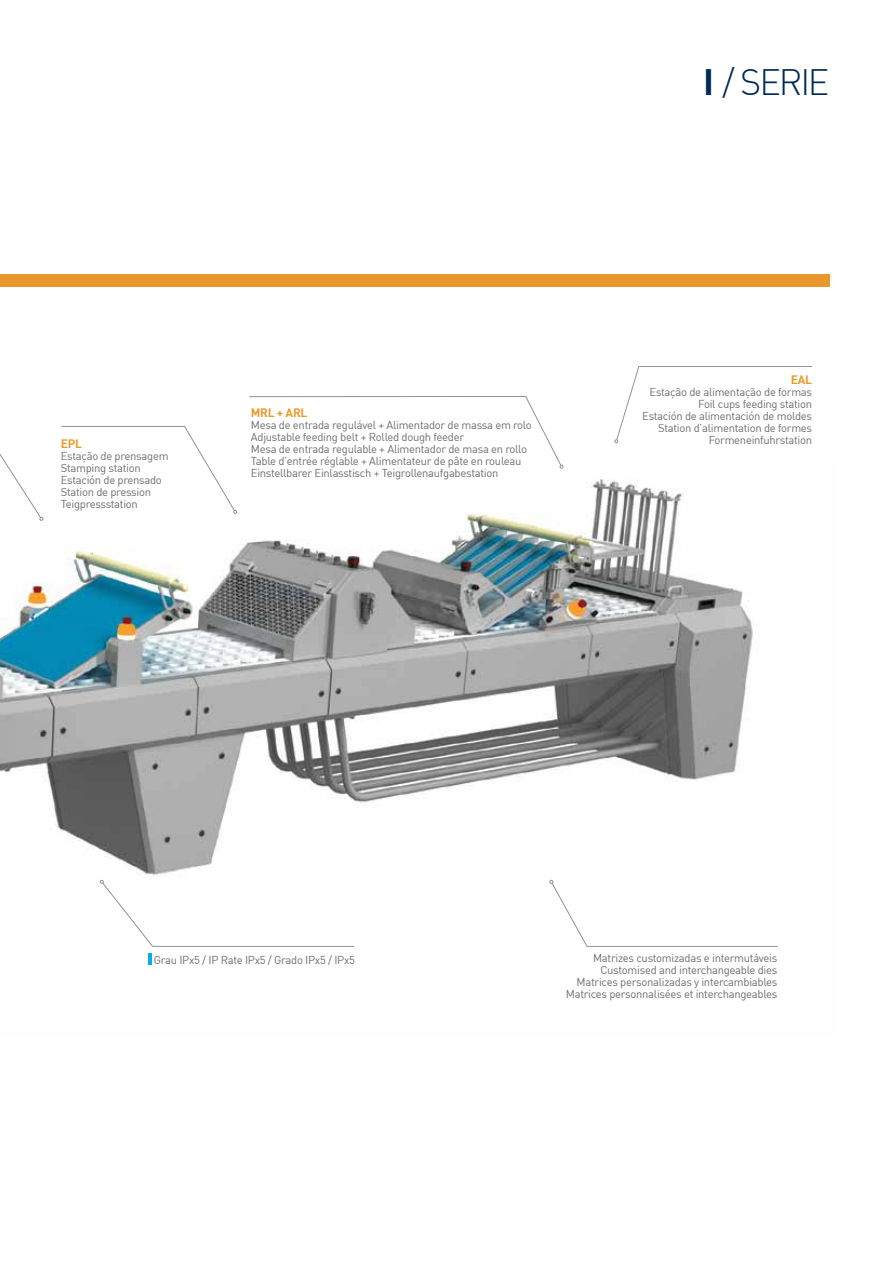
<style>
.page{position:relative;width:893px;height:1263px;background:#fff}
.page>*{position:absolute;margin:0;border:0;box-sizing:border-box;transform-origin:0 0}
.t1{font:300 36px "DIN Pro";letter-spacing:-.06em;color:#002b54}
.t2{font:700 12px "DIN";letter-spacing:-.025em;color:#e99b2a}
.t3{font:11.25px/12px "DIN";letter-spacing:-.025em;color:#6d6e71}
.s1{font-weight:700}
</style>
<div class="page">
<div style="left:0;top:274px;width:829px;height:13px;background:#e9992b"></div>
<img style="left:0;top:465px;width:753px;height:417px">
<svg style="left:0;top:453px;width:43px;height:68px"></svg>
<svg style="left:614px;top:366px;width:199px;height:77px"></svg>
<svg style="left:60px;top:426px;width:177px;height:88px"></svg>
<svg style="left:248px;top:396px;width:315px;height:73px"></svg>
<svg style="left:100px;top:880px;width:255px;height:67px"></svg>
<svg style="left:549px;top:880px;width:229px;height:67px"></svg>
<hr style="left:148px;top:953px;width:4px;height:12px;background:#00aeef">
<p class="t2" style="left:61px;top:435px;width:23px">EPL</p>
<p class="t3" style="left:61px;top:449px;width:109px">Estação de prensagem<br>Stamping station<br>Estación de prensado<br>Station de pression<br>Teigpressstation</p>
<p class="t2" style="left:251px;top:405px;width:58px">MRL + ARL</p>
<p class="t3" style="left:251px;top:419px;width:282px">Mesa de entrada regulável + Alimentador de massa em rolo Adjustable feeding belt + Rolled dough feeder<br>Mesa de entrada regulable + Alimentador de masa en rollo Table d’entrée réglable + Alimentateur de pâte en rouleau Einstellbarer Einlasstisch + Teigrollenaufgabestation</p>
<h1 class="t1" style="left:703px;top:60px;width:127px"><span class="s1">I</span> / SERIE</h1>
<p class="t2" style="left:791px;top:372px;width:23px">EAL</p>
<p class="t3" style="left:642px;top:386px;width:171px;text-align:right">Estação de alimentação de formas<br>Foil cups feeding station<br>Estación de alimentación de moldes<br>Station d’alimentation de formes<br>Formeneinfuhrstation</p>
<p class="t3" style="left:154px;top:954px;width:203px">Grau IPx5 / IP Rate IPx5 / Grado IPx5 / IPx5</p>
<p class="t3" style="left:566px;top:952px;width:213px;text-align:right">Matrizes customizadas e intermutáveis Customised and interchangeable dies Matrices personalizadas y intercambiables Matrices personnalisées et interchangeables</p>
</div>
